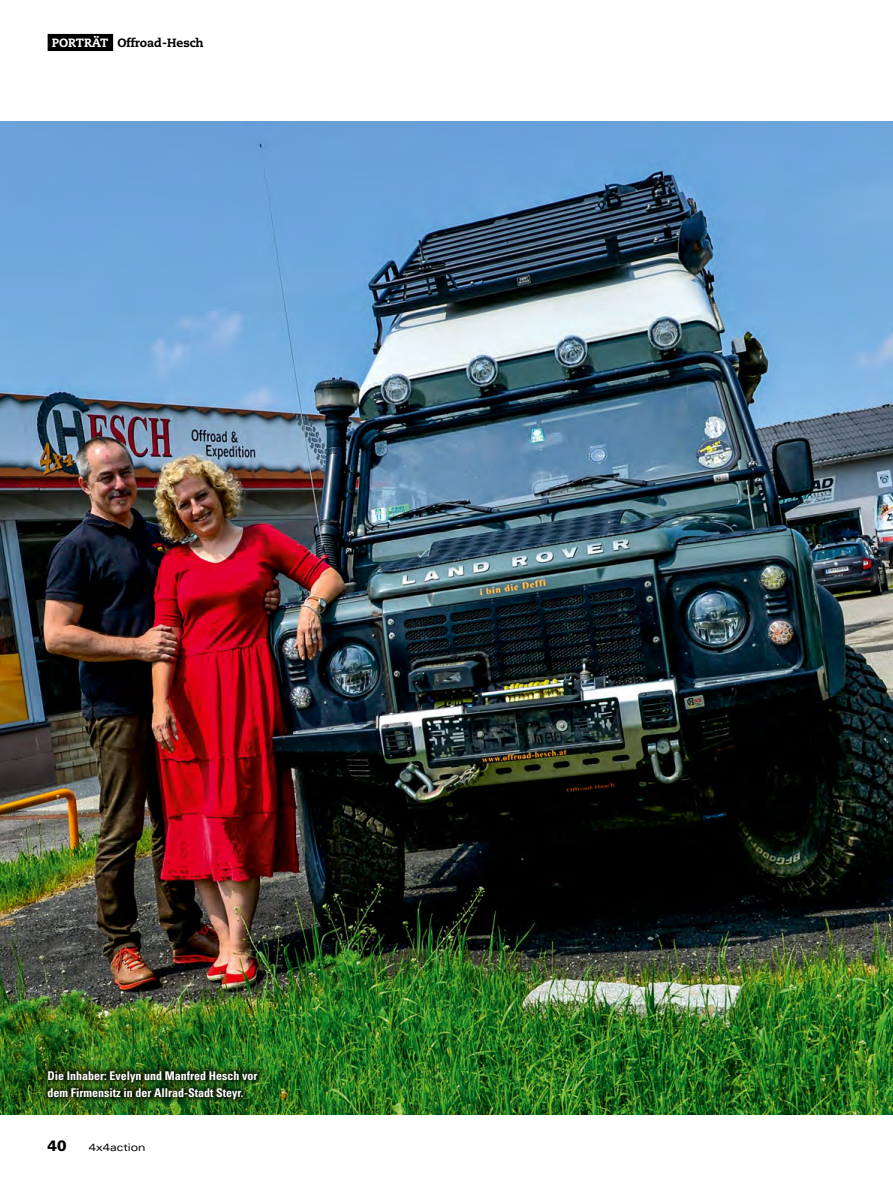
<style>
.page{position:relative;width:893px;height:1191px;background:#fff}
.page>*{position:absolute;margin:0;border:0;box-sizing:border-box;transform-origin:0 0}
.t1{font:900 15px "Univers LT Std";color:#000;scale:.95 1}
.t2{font:700 condensed 12px/17.2px "Univers LT Std";color:#fff}
.t3{font:800 12px "Caecilia LT Std";color:#000}
.t4{font:expanded 10.5px "Univers LT Std";color:#000;scale:.95 1}
.s1{color:#fff}
</style>
<div class="page">
<img style="left:0;top:121px;width:893px;height:993px">
<div style="left:41px;top:1063px;width:224px;height:44px;background:#000;opacity:.75"></div>
<div style="left:48px;top:34px;width:65px;height:17px;background:#000"></div>
<p class="t3" style="left:52px;top:35px;width:153px"><span class="s1">PORTRÄT</span> Offroad-Hesch</p>
<p class="t2" style="left:48px;top:1067px;width:211px">Die Inhaber: Evelyn und Manfred Hesch vor dem Firmensitz in der Allrad-Stadt Steyr.</p>
<p class="t1" style="left:48px;top:1136px;width:22px">40</p>
<p class="t4" style="left:89px;top:1141px;width:61px">4x4action</p>
</div>
